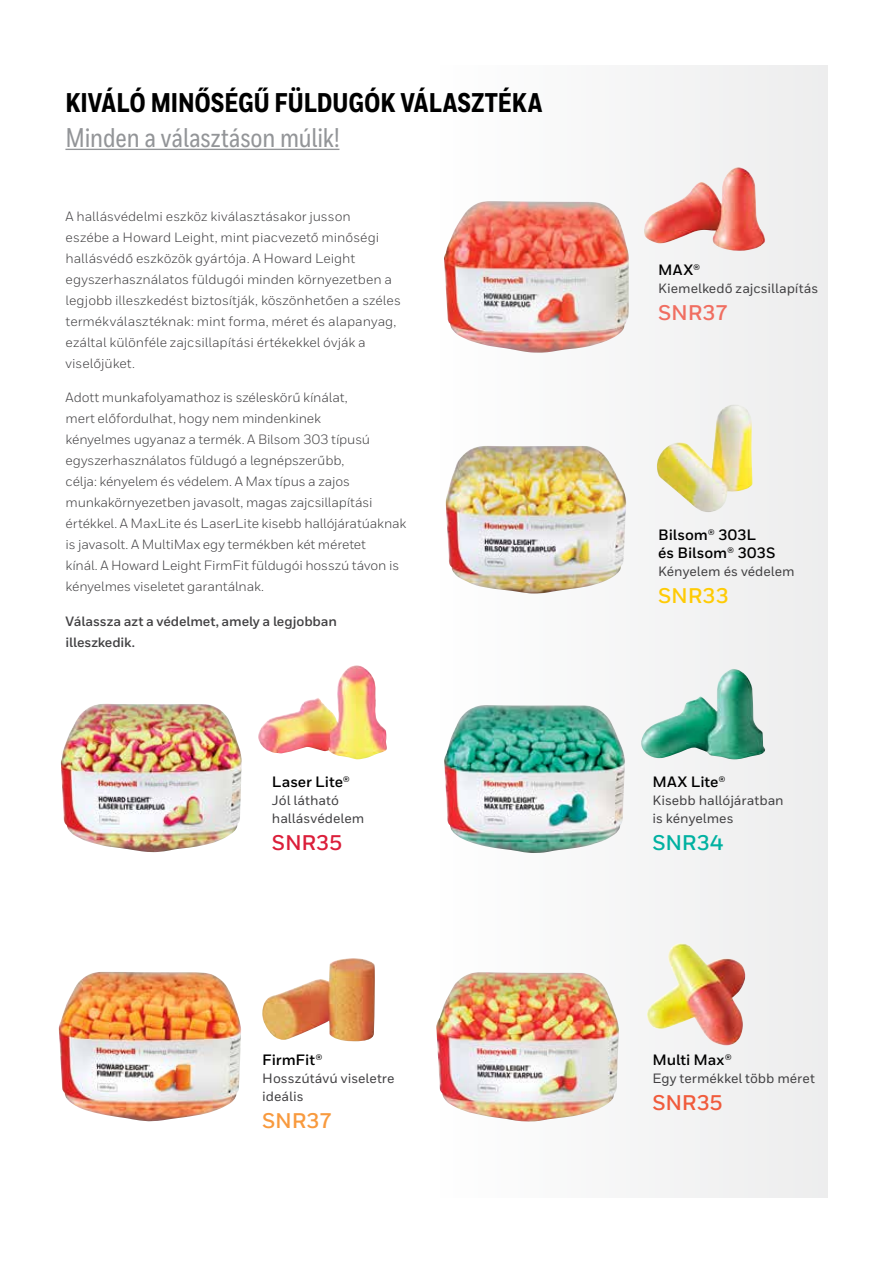
<style>
.page{position:relative;width:893px;height:1263px;background:#fff}
.page>*{position:absolute;margin:0;border:0;box-sizing:border-box;transform-origin:0 0}
.t1{font:800 27px "Honeywell Cond";color:#000}
.t2{font:500 27px "Honeywell Cond";letter-spacing:-.005em;color:#939598}
.t3{font:700 21.15px "Honeywell Sans";letter-spacing:-.015em;color:#f06e61}
.t4{font:700 21.15px "Honeywell Sans";letter-spacing:-.015em;color:#f89a3e}
.t5{font:700 21.15px "Honeywell Sans";letter-spacing:-.01em;color:#ffcb05}
.t6{font:700 21.15px "Honeywell Sans";letter-spacing:-.01em;color:#00b1a1}
.t7{font:700 21.15px "Honeywell Sans";letter-spacing:-.01em;color:#f05b3c}
.t8{font:700 21.15px "Honeywell Sans";letter-spacing:-.01em;color:#db1e3a}
.t9{font:700 15px/18px "Honeywell Sans";color:#000}
.t10{font:13.5px/21px "Honeywell Sans";letter-spacing:-.005em;color:#414042}
.t11{font:500 13.5px/18px "Honeywell Sans";color:#414042}
.t12{font:700 13.5px/21px "Honeywell Sans";letter-spacing:-.01em;color:#414042}
</style>
<div class="page">
<div style="left:401px;top:65px;width:426px;height:1132px;background:#f5f5f5"></div>
<hr style="left:65px;top:149px;width:274px;height:1px;background:#939598">
<img style="left:644px;top:167px;width:121px;height:84px">
<img style="left:262px;top:958px;width:113px;height:83px">
<img style="left:657px;top:404px;width:78px;height:65px">
<img style="left:641px;top:669px;width:124px;height:90px">
<img style="left:647px;top:943px;width:98px;height:102px">
<img style="left:444px;top:705px;width:181px;height:148px">
<img style="left:436px;top:972px;width:183px;height:149px">
<img style="left:59px;top:972px;width:182px;height:149px">
<img style="left:446px;top:446px;width:180px;height:147px">
<img style="left:261px;top:665px;width:94px;height:63px">
<img style="left:444px;top:201px;width:185px;height:152px">
<img style="left:61px;top:704px;width:181px;height:148px">
<h1 class="t1" style="left:65px;top:86px;width:479px">KIVÁLÓ MINŐSÉGŰ FÜLDUGÓK VÁLASZTÉKA</h1>
<h1 class="t2" style="left:65px;top:121px;width:275px">Minden a választáson múlik!</h1>
<p class="t10" style="left:66px;top:205px;width:337px">A hallásvédelmi eszköz kiválasztásakor jusson<br>eszébe a Howard Leight, mint piacvezető minőségi hallásvédő eszközök gyártója. A Howard Leight egyszerhasználatos füldugói minden környezetben a legjobb illeszkedést biztosítják, köszönhetően a széles termékválasztéknak: mint forma, méret és alapanyag, ezáltal különféle zajcsillapítási értékekkel óvják a viselőjüket.</p>
<p class="t10" style="left:66px;top:387px;width:342px">Adott munkafolyamathoz is széleskörű kínálat,<br>mert előfordulhat, hogy nem mindenkinek<br>kényelmes ugyanaz a termék. A Bilsom 303 típusú egyszerhasználatos füldugó a legnépszerűbb,<br>célja: kényelem és védelem. A Max típus a zajos munkakörnyezetben javasolt, magas zajcsillapítási értékkel. A MaxLite és LaserLite kisebb hallójáratúaknak is javasolt. A MultiMax egy termékben két méretet<br>kínál. A Howard Leight FirmFit füldugói hosszú távon is kényelmes viseletet garantálnak.</p>
<p class="t12" style="left:66px;top:611px;width:273px">Válassza azt a védelmet, amely a legjobban illeszkedik.</p>
<p class="t9" style="left:272px;top:773px;width:80px">Laser Lite®</p>
<p class="t11" style="left:272px;top:791px;width:94px">Jól látható hallásvédelem</p>
<h2 class="t8" style="left:272px;top:829px;width:72px">SNR35</h2>
<p class="t9" style="left:262px;top:1051px;width:62px">FirmFit®</p>
<p class="t11" style="left:262px;top:1070px;width:134px">Hosszútávú viseletre ideális</p>
<h2 class="t4" style="left:262px;top:1108px;width:72px">SNR37</h2>
<p class="t9" style="left:658px;top:261px;width:44px">MAX®</p>
<p class="t11" style="left:658px;top:280px;width:162px">Kiemelkedő zajcsillapítás</p>
<h2 class="t3" style="left:658px;top:300px;width:72px">SNR37</h2>
<p class="t9" style="left:658px;top:526px;width:119px">Bilsom® 303L és Bilsom® 303S</p>
<p class="t11" style="left:658px;top:562px;width:138px">Kényelem és védelem</p>
<h2 class="t5" style="left:658px;top:583px;width:72px">SNR33</h2>
<p class="t9" style="left:652px;top:773px;width:75px">MAX Lite®</p>
<p class="t11" style="left:652px;top:791px;width:133px">Kisebb hallójáratban is kényelmes</p>
<h2 class="t6" style="left:652px;top:829px;width:72px">SNR34</h2>
<p class="t9" style="left:652px;top:1051px;width:81px">Multi Max®</p>
<p class="t11" style="left:652px;top:1070px;width:164px">Egy termékkel több méret</p>
<h2 class="t7" style="left:652px;top:1090px;width:72px">SNR35</h2>
</div>
